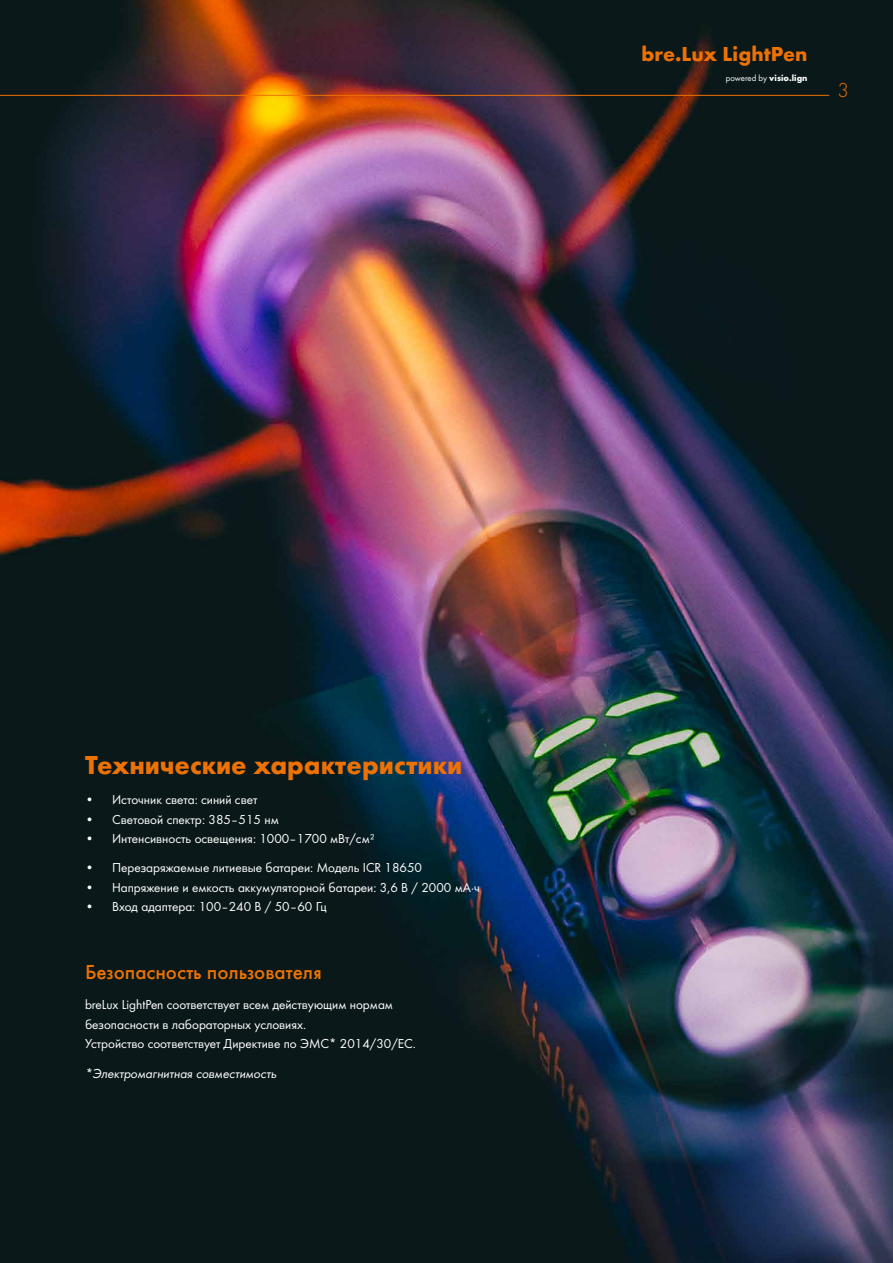
<style>
.page{position:relative;width:893px;height:1263px;background:#fff}
.page>*{position:absolute;margin:0;border:0;box-sizing:border-box;transform-origin:0 0}
.t1{font:700 27px "Futura";color:#ee7203}
.t2{font:500 21px "Futura";color:#ee7203}
.t3{font:700 21px "Futura";color:#ee7203}
.t4{font:300 21px "Futura";color:#ee7203}
.t5{font:13.5px/19.5px "Futura Boo";color:#fff}
.t6{font:13.5px "Futura Boo Obl";color:#fff}
.t7{font:700 9px "Futura";color:#fff}
.s1{font-family:"Futura Boo";font-weight:400}
</style>
<div class="page">
<img style="left:0;top:0;width:893px;height:1263px">
<hr style="left:0;top:95px;width:829px;height:1px;background:#ee7203">
<h2 class="t3" style="left:641px;top:45px;width:168px">bre.Lux LightPen</h2>
<p class="t7" style="left:726px;top:74px;width:83px"><span class="s1">powered by</span> visio.lign</p>
<h2 class="t4" style="left:837px;top:77px;width:13px">3</h2>
<h1 class="t1" style="left:85px;top:754px;width:379px">Технические характеристики</h1>
<p class="t5" style="left:85px;top:791px;width:174px">• Источник света: синий свет</p>
<p class="t5" style="left:85px;top:811px;width:195px">• Световой спектр: 385–515 нм</p>
<p class="t5" style="left:85px;top:830px;width:291px">• Интенсивность освещения: 1000–1700 мВт/см²</p>
<p class="t5" style="left:85px;top:859px;width:338px">• Перезаряжаемые литиевые батареи: Модель ICR 18650</p>
<p class="t5" style="left:85px;top:879px;width:396px">• Напряжение и емкость аккумуляторной батареи: 3,6 В / 2000 мА·ч</p>
<p class="t5" style="left:85px;top:898px;width:243px">• Вход адаптера: 100–240 В / 50–60 Гц</p>
<h2 class="t2" style="left:85px;top:963px;width:238px">Безопасность пользователя</h2>
<p class="t5" style="left:85px;top:996px;width:332px">breLux LightPen соответствует всем действующим нормам безопасности в лабораторных условиях.<br>Устройство соответствует Директиве по ЭМС* 2014/30/ЕС.</p>
<p class="t6" style="left:85px;top:1067px;width:193px">*Электромагнитная совместимость</p>
</div>
